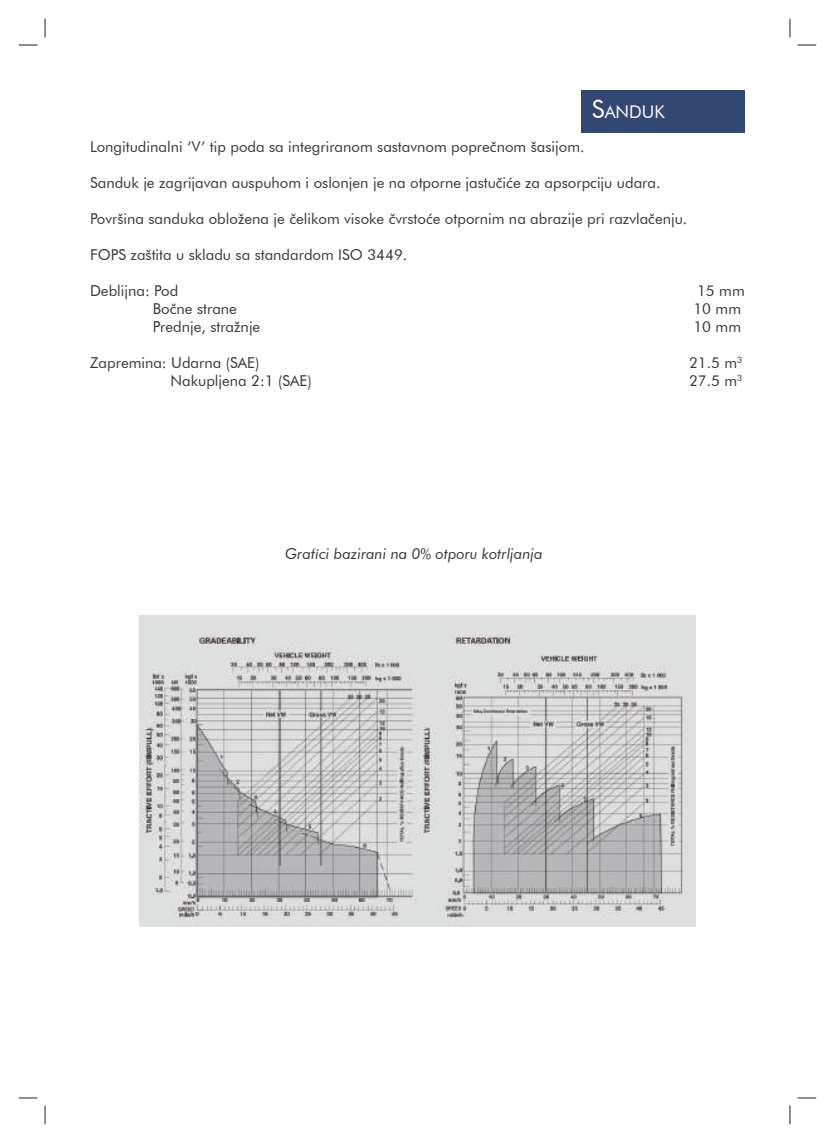
<style>
.page{position:relative;width:835px;height:1143px;background:#fff}
.page>*{position:absolute;margin:0;border:0;box-sizing:border-box;transform-origin:0 0}
.t1{font:17.5px "Futura BT";color:#fff}
.t2{font:15px "Futura BT";color:#373535}
.t3{font:italic 15px "Futura BT";color:#373535}
.s1{font-size:25px}
</style>
<div class="page">
<div style="left:581px;top:90px;width:163px;height:42px;background:#334773"></div>
<img style="left:139px;top:615px;width:556px;height:311px">
<svg style="left:19px;top:44px;width:19px;height:2px"></svg>
<svg style="left:797px;top:44px;width:18px;height:2px"></svg>
<svg style="left:19px;top:1097px;width:19px;height:1px"></svg>
<svg style="left:797px;top:1097px;width:18px;height:1px"></svg>
<svg style="left:44px;top:19px;width:2px;height:19px"></svg>
<svg style="left:44px;top:1105px;width:2px;height:19px"></svg>
<svg style="left:789px;top:19px;width:1px;height:19px"></svg>
<svg style="left:789px;top:1105px;width:1px;height:19px"></svg>
<p class="t1" style="left:591px;top:101px;width:74px"><span class="s1">S</span>ANDU K</p>
<p class="t2" style="left:90px;top:137px;width:495px">Longitudinalni ‘V’ tip poda sa integriranom sastavnom poprečnom šasijom.</p>
<p class="t2" style="left:90px;top:173px;width:571px">Sanduk je zagrijavan auspuhom i oslonjen je na otporne jastučiće za apsorpciju udara.</p>
<p class="t2" style="left:90px;top:209px;width:598px">Površina sanduka obložena je čelikom visoke čvrstoće otpornim na abrazije pri razvlačenju.</p>
<p class="t2" style="left:90px;top:245px;width:318px">FOPS zaštita u skladu sa standardom ISO 3449.</p>
<p class="t2" style="left:90px;top:281px;width:90px">Deblijna: Pod</p>
<p class="t2" style="left:696px;top:281px;width:49px">15 mm</p>
<p class="t2" style="left:153px;top:299px;width:86px">Bočne strane</p>
<p class="t2" style="left:693px;top:299px;width:49px">10 mm</p>
<p class="t2" style="left:153px;top:317px;width:109px">Prednje, stražnje</p>
<p class="t2" style="left:693px;top:317px;width:49px">10 mm</p>
<p class="t2" style="left:90px;top:353px;width:171px">Zapremina: Udarna (SAE)</p>
<p class="t2" style="left:688px;top:353px;width:55px">21.5 m<sup>3</sup></p>
<p class="t2" style="left:170px;top:371px;width:143px">Nakupljena 2:1 (SAE)</p>
<p class="t2" style="left:688px;top:371px;width:55px">27.5 m<sup>3</sup></p>
<p class="t3" style="left:285px;top:544px;width:259px">Grafici bazirani na 0% otporu kotrljanja</p>
</div>
